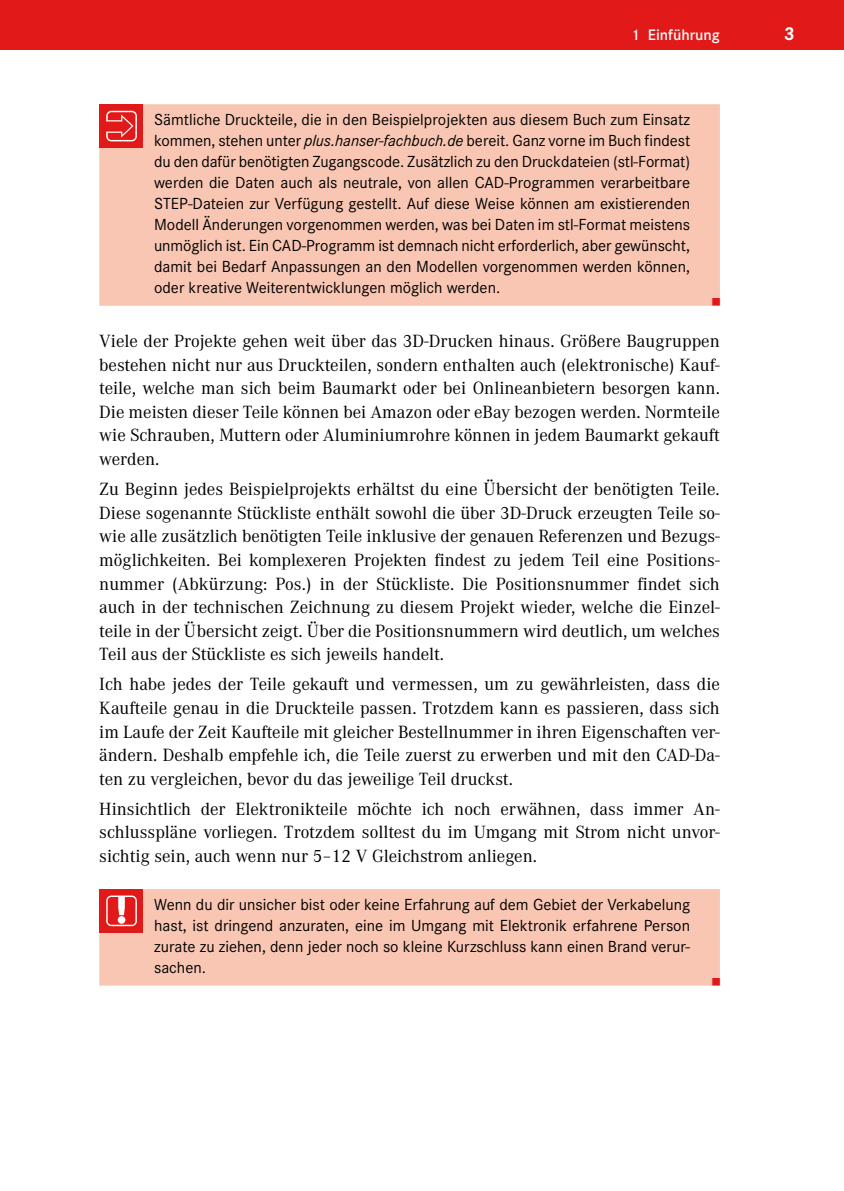
<style>
.page{position:relative;width:844px;height:1191px;background:#fff}
.page>*{position:absolute;margin:0;border:0;box-sizing:border-box;transform-origin:0 0}
.t1{font:700 19.25px "Corporate S Pro";color:#fff}
.t2{font:18.38px/23.6px "Corporate A Pro";color:#000;text-align:justify}
.t3{font:16.62px/21px "Corporate S Pro";color:#000;text-align:justify}
.t4{font:600 15.75px "Corporate S Pro";color:#fff}
.s1{font-style:italic}
</style>
<div class="page">
<div style="left:0;top:0;width:843px;height:50px;background:#e11918"></div>
<div style="left:99px;top:104px;width:620px;height:202px;background:#f8c6b3"></div>
<div style="left:99px;top:889px;width:620px;height:96px;background:#f8c6b3"></div>
<div style="left:99px;top:104px;width:44px;height:44px;background:#e11918"></div>
<svg style="left:106px;top:111px;width:31px;height:30px"></svg>
<div style="left:99px;top:889px;width:44px;height:43px;background:#e11918"></div>
<svg style="left:106px;top:895px;width:31px;height:31px"></svg>
<svg style="left:712px;top:298px;width:7px;height:8px"></svg>
<svg style="left:712px;top:978px;width:7px;height:7px"></svg>
<p class="t4" style="left:631px;top:23px;width:90px">1 Einführung</p>
<p class="t1" style="left:783px;top:18px;width:12px">3</p>
<p class="t3" style="left:154px;top:108px;width:537px">Sämtliche Druckteile, die in den Beispielprojekten aus diesem Buch zum Einsatz kommen, stehen unter <span class="s1">plus.hanser-fachbuch.de</span> bereit. Ganz vorne im Buch findest du den dafür benötigten Zugangscode. Zusätzlich zu den Druckdateien (stl-Format) werden die Daten auch als neutrale, von allen CAD-Programmen verarbeitbare STEP-Dateien zur Verfügung gestellt. Auf diese Weise können am existierenden Modell Änderungen vorgenommen werden, was bei Daten im stl-Format meistens unmöglich ist. Ein CAD-Programm ist demnach nicht erforderlich, aber gewünscht, damit bei Bedarf Anpassungen an den Modellen vorgenommen werden können, oder kreative Weiterentwicklungen möglich werden.</p>
<p class="t2" style="left:99px;top:328px;width:622px">Viele der Projekte gehen weit über das 3D-Drucken hinaus. Größere Baugruppen bestehen nicht nur aus Druckteilen, sondern enthalten auch (elektronische) Kauf&shy;teile, welche man sich beim Baumarkt oder bei Onlineanbietern besorgen kann.<br>Die meisten dieser Teile können bei Amazon oder eBay bezogen werden. Normteile wie Schrauben, Muttern oder Aluminiumrohre können in jedem Baumarkt gekauft werden.</p>
<p class="t2" style="left:99px;top:476px;width:622px">Zu Beginn jedes Beispielprojekts erhältst du eine Übersicht der benötigten Teile.<br>Diese sogenannte Stückliste enthält sowohl die über 3D-Druck erzeugten Teile so&shy;wie alle zusätzlich benötigten Teile inklusive der genauen Referenzen und Bezugs&shy;möglichkeiten. Bei komplexeren Projekten findest zu jedem Teil eine Positions&shy;nummer (Abkürzung: Pos.) in der Stückliste. Die Positionsnummer findet sich auch in der technischen Zeichnung zu diesem Projekt wieder, welche die Einzel&shy;teile in der Übersicht zeigt. Über die Positionsnummern wird deutlich, um welches Teil aus der Stückliste es sich jeweils handelt.</p>
<p class="t2" style="left:99px;top:671px;width:622px">Ich habe jedes der Teile gekauft und vermessen, um zu gewährleisten, dass die Kaufteile genau in die Druckteile passen. Trotzdem kann es passieren, dass sich im Laufe der Zeit Kaufteile mit gleicher Bestellnummer in ihren Eigenschaften ver&shy;ändern. Deshalb empfehle ich, die Teile zuerst zu erwerben und mit den CAD-Da&shy;ten zu vergleichen, bevor du das jeweilige Teil druckst.</p>
<p class="t2" style="left:99px;top:796px;width:622px">Hinsichtlich der Elektronikteile möchte ich noch erwähnen, dass immer An&shy;schlusspläne vorliegen. Trotzdem solltest du im Umgang mit Strom nicht unvor&shy;sichtig sein, auch wenn nur 5–12 V Gleichstrom anliegen.</p>
<p class="t3" style="left:154px;top:893px;width:537px">Wenn du dir unsicher bist oder keine Erfahrung auf dem Gebiet der Verkabelung hast, ist dringend anzuraten, eine im Umgang mit Elektronik erfahrene Person zurate zu ziehen, denn jeder noch so kleine Kurzschluss kann einen Brand verur&shy;sachen.</p>
</div>
